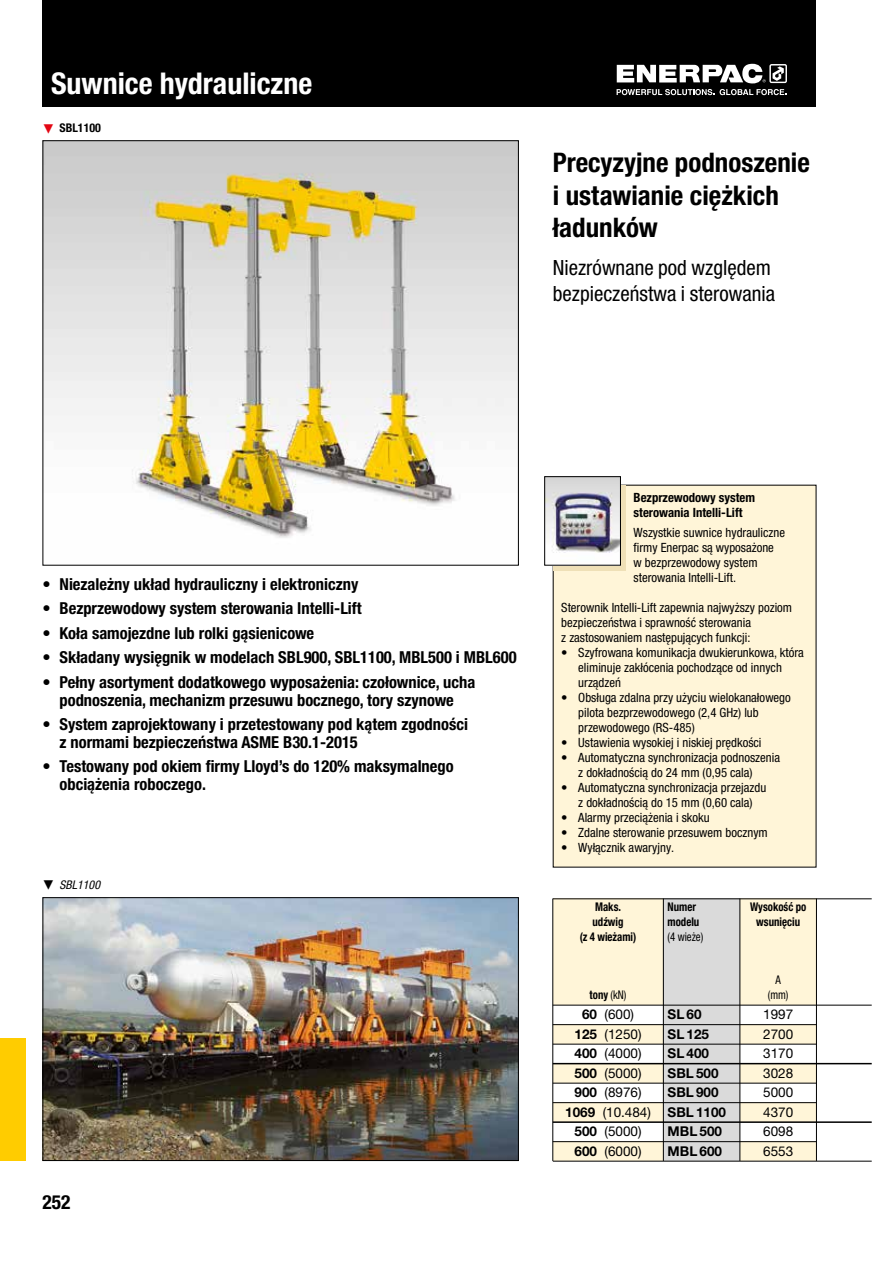
<style>
.page{position:relative;width:893px;height:1263px;background:#fff}
.page>*{position:absolute;margin:0;border:0;box-sizing:border-box;transform-origin:0 0}
.t1{font:700 condensed 30px "Helvetica Neue LTW1 G";color:#fff}
.t2{font:700 condensed 27px/32.4px "Helvetica Neue LTW1 G";color:#000}
.t3{font:condensed 21px/25.5px "Helvetica Neue LTW1 G";color:#000}
.t4{font:700 condensed 19.5px "Helvetica Neue LTW1 G";color:#000}
.t5{font:700 condensed 16.5px/18px "Helvetica Neue LTW1 G";color:#000}
.t6{font:13.5px/19.5px "Helvetica Neue LTW1 G";color:#000;text-align:center}
.t7{font:700 13.5px/19.5px "Helvetica Neue LTW1 G";color:#000}
.t8{font:condensed 12.75px/15px "Helvetica Neue LTW1 G";color:#000}
.t9{font:700 condensed 12.75px/15px "Helvetica Neue LTW1 G";color:#000}
.t10{font:700 condensed 12px/14.5px "Helvetica Neue LTW1 G";color:#000;text-align:center;scale:.9 1}
.t11{font:condensed 12px/14.5px "Helvetica Neue LTW1 G";color:#000;text-align:center;scale:.9 1}
.t12{font:700 condensed 12px "Helvetica Neue LTW1 G";color:#000}
.t13{font:italic condensed 12px "Helvetica Neue LTW1 G";color:#000}
.s1{color:#e30613}
.s2{font-weight:400}
.s3{font-weight:700}
</style>
<div class="page">
<div style="left:43px;top:0;width:773px;height:106px;background:#000"></div>
<svg style="left:617px;top:89px;width:97px;height:6px"></svg>
<svg style="left:720px;top:89px;width:66px;height:6px"></svg>
<svg style="left:617px;top:64px;width:170px;height:19px"></svg>
<div style="left:0;top:1039px;width:26px;height:122px;background:#fc0"></div>
<div style="left:553px;top:1024px;width:263px;height:20px;background:#fff5d8"></div>
<div style="left:553px;top:1063px;width:263px;height:20px;background:#fff5d8"></div>
<div style="left:553px;top:1102px;width:263px;height:20px;background:#fff5d8"></div>
<div style="left:553px;top:1141px;width:263px;height:20px;background:#fff5d8"></div>
<div style="left:553px;top:485px;width:263px;height:382px;background:#fff5d8"></div>
<div style="left:554px;top:485px;width:72px;height:86px;background:#efe0b7"></div>
<img style="left:546px;top:478px;width:73px;height:86px">
<div style="left:544px;top:476px;width:77px;height:90px;border:1px solid #000"></div>
<img style="left:45px;top:142px;width:472px;height:396px">
<div style="left:553px;top:898px;width:263px;height:107px;background:#fff5d8"></div>
<hr style="left:553px;top:898px;width:1px;height:263px;background:#000">
<img style="left:45px;top:899px;width:472px;height:260px">
<div style="left:43px;top:897px;width:476px;height:264px;border:1px solid #000"></div>
<div style="left:663px;top:898px;width:77px;height:263px;background:#dadada"></div>
<hr style="left:553px;top:898px;width:319px;height:1px;background:#000">
<hr style="left:663px;top:898px;width:1px;height:263px;background:#000">
<hr style="left:740px;top:898px;width:1px;height:263px;background:#000">
<hr style="left:816px;top:898px;width:1px;height:263px;background:#000">
<hr style="left:553px;top:1005px;width:319px;height:1px;background:#000">
<hr style="left:553px;top:1024px;width:263px;height:1px;background:#000">
<hr style="left:553px;top:1044px;width:263px;height:1px;background:#000">
<hr style="left:553px;top:1063px;width:319px;height:1px;background:#000">
<hr style="left:553px;top:1083px;width:263px;height:1px;background:#000">
<hr style="left:553px;top:1102px;width:263px;height:1px;background:#000">
<hr style="left:553px;top:1121px;width:319px;height:2px;background:#000">
<hr style="left:553px;top:1141px;width:263px;height:1px;background:#000">
<hr style="left:553px;top:1161px;width:319px;height:1px;background:#000">
<h1 class="t1" style="left:51px;top:65px;width:263px">Suwnice hydrauliczne</h1>
<p class="t12" style="left:43px;top:120px;width:60px"><span class="s1">▼</span> SBL1100</p>
<h2 class="t2" style="left:553px;top:147px;width:259px">Precyzyjne podnoszenie i ustawianie ciężkich ładunków</h2>
<h3 class="t3" style="left:553px;top:255px;width:224px">Niezrównane pod względem bezpieczeństwa i sterowania</h3>
<p class="t5" style="left:43px;top:575px;width:317px">• Niezależny układ hydrauliczny i elektroniczny</p>
<p class="t5" style="left:43px;top:600px;width:321px">• Bezprzewodowy system sterowania Intelli-Lift</p>
<p class="t5" style="left:43px;top:624px;width:273px">• Koła samojezdne lub rolki gąsienicowe</p>
<p class="t5" style="left:43px;top:648px;width:476px">• Składany wysięgnik w modelach SBL900, SBL1100, MBL500 i MBL600</p>
<p class="t5" style="left:43px;top:673px;width:434px;text-align:center">• Pełny asortyment dodatkowego wyposażenia: czołownice, ucha podnoszenia, mechanizm przesuwu bocznego, tory szynowe</p>
<p class="t5" style="left:60px;top:715px;width:410px;text-indent:-17px">• System zaprojektowany i przetestowany pod kątem zgodności z normami bezpieczeństwa ASME B30.1-2015</p>
<p class="t5" style="left:60px;top:757px;width:396px;text-indent:-17px">• Testowany pod okiem firmy Lloyd’s do 120% maksymalnego obciążenia roboczego.</p>
<p class="t13" style="left:43px;top:878px;width:59px">▼ SBL1100</p>
<h3 class="t4" style="left:43px;top:1190px;width:30px">252</h3>
<p class="t9" style="left:634px;top:490px;width:123px">Bezprzewodowy system sterowania Intelli-Lift</p>
<p class="t8" style="left:634px;top:525px;width:153px">Wszystkie suwnice hydrauliczne firmy Enerpac są wyposażone w bezprzewodowy system sterowania Intelli-Lift.</p>
<p class="t8" style="left:561px;top:600px;width:232px">Sterownik Intelli-Lift zapewnia najwyższy poziom bezpieczeństwa i sprawność sterowania<br>z zastosowaniem następujących funkcji:</p>
<p class="t8" style="left:578px;top:645px;width:227px;text-indent:-17px">• Szyfrowana komunikacja dwukierunkowa, która eliminuje zakłócenia pochodzące od innych urządzeń</p>
<p class="t8" style="left:578px;top:690px;width:214px;text-indent:-17px">• Obsługa zdalna przy użyciu wielokanałowego pilota bezprzewodowego (2,4 GHz) lub przewodowego (RS-485)</p>
<p class="t8" style="left:561px;top:735px;width:202px">• Ustawienia wysokiej i niskiej prędkości</p>
<p class="t8" style="left:578px;top:750px;width:203px;text-indent:-17px">• Automatyczna synchronizacja podnoszenia z dokładnością do 24 mm (0,95 cala)</p>
<p class="t8" style="left:561px;top:780px;width:206px;text-align:center">• Automatyczna synchronizacja przejazdu z dokładnością do 15 mm (0,60 cala)</p>
<p class="t8" style="left:561px;top:810px;width:150px">• Alarmy przeciążenia i skoku</p>
<p class="t8" style="left:561px;top:825px;width:208px">• Zdalne sterowanie przesuwem bocznym</p>
<p class="t8" style="left:561px;top:840px;width:115px">• Wyłącznik awaryjny.</p>
<p class="t10" style="left:580px;top:900px;width:64px">Maks. udźwig<br>(z 4 wieżami)</p>
<p class="t10" style="left:590px;top:987px;width:43px">tony <span class="s2">(kN)</span></p>
<p class="t10" style="left:668px;top:900px;width:37px;text-align:left">Numer modelu</p>
<p class="t11" style="left:668px;top:929px;width:41px">(4 wieże)</p>
<p class="t10" style="left:750px;top:900px;width:64px">Wysokość po wsunięciu</p>
<p class="t11" style="left:768px;top:973px;width:25px">A (mm)</p>
<p class="t6" style="left:565px;top:1005px;width:87px"><span class="s3">60</span> (600)<br><span class="s3">125</span> (1250)<br><span class="s3">400</span> (4000)<br><span class="s3">500</span> (5000)<br><span class="s3">900</span> (8976)<br><span class="s3">1069</span> (10.484)<br><span class="s3">500</span> (5000)<br><span class="s3">600</span> (6000)</p>
<p class="t7" style="left:668px;top:1005px;width:60px">SL 60<br>SL 125<br>SL 400<br>SBL 500<br>SBL 900<br>SBL 1100<br>MBL 500<br>MBL 600</p>
<p class="t6" style="left:763px;top:1005px;width:32px;text-align:justify">1997<br>2700<br>3170<br>3028<br>5000<br>4370<br>6098<br>6553</p>
</div>
